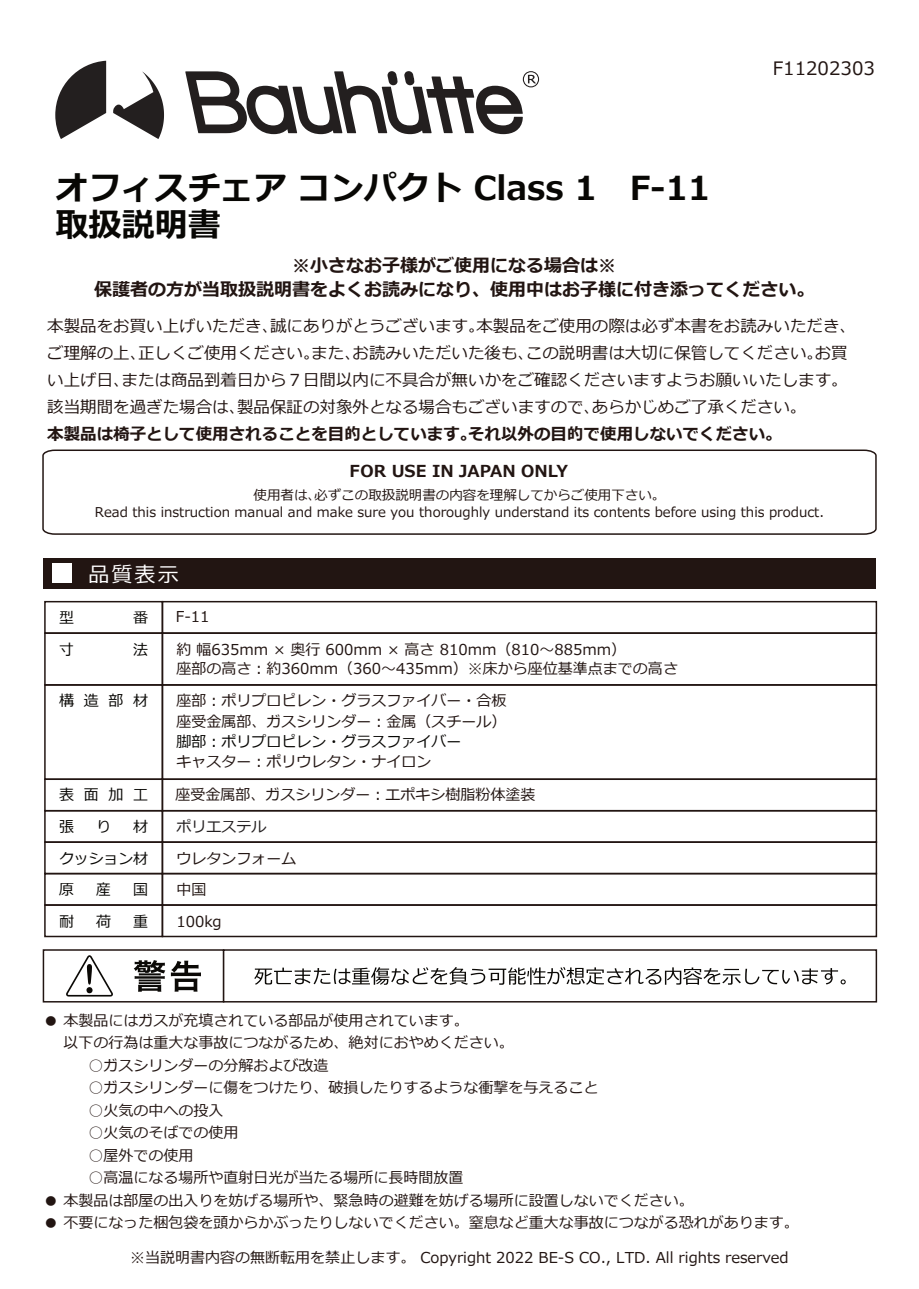
<style>
.page{position:relative;width:919px;height:1289px;background:#fff}
.page>*{position:absolute;margin:0;border:0;box-sizing:border-box;transform-origin:0 0}
.t1{font:700 33px/37.2px "Meiryo";color:#080704}
.t2{font:21px "Meiryo";color:#fff}
.t3{font:18.45px "Meiryo";color:#221512}
.t4{font:700 18px/24px "Meiryo";color:#221512;text-align:center}
.t5{font:16.5px/27px "Meiryo";color:#221512}
.t6{font:700 16.5px "Meiryo";color:#221512}
.t7{font:15px/31.5px "Meiryo";color:#221512}
.t8{font:15px/32.1px "Meiryo";color:#080704}
.t9{font:15px "Meiryo";color:#231f20}
.t10{font:13.5px/16.8px "Meiryo";color:#221512;text-align:center}
</style>
<div class="page">
<svg style="left:55px;top:61px;width:51px;height:78px"></svg>
<svg style="left:113px;top:71px;width:51px;height:68px"></svg>
<svg style="left:185px;top:71px;width:354px;height:63px"></svg>
<svg style="left:42px;top:449px;width:835px;height:86px"></svg>
<div style="left:43px;top:558px;width:833px;height:31px;background:#221512"></div>
<div style="left:53px;top:563px;width:19px;height:20px;background:#fff"></div>
<div style="left:44px;top:601px;width:119px;height:33px;border:2px solid #221512"></div>
<div style="left:44px;top:632px;width:119px;height:53px;border:2px solid #221512"></div>
<div style="left:162px;top:601px;width:715px;height:33px;border:2px solid #221512"></div>
<div style="left:162px;top:632px;width:715px;height:53px;border:2px solid #221512"></div>
<div style="left:44px;top:684px;width:119px;height:96px;border:2px solid #221512"></div>
<div style="left:44px;top:778px;width:119px;height:33px;border:2px solid #221512"></div>
<div style="left:44px;top:810px;width:119px;height:33px;border:2px solid #221512"></div>
<div style="left:44px;top:904px;width:119px;height:33px;border:2px solid #221512"></div>
<div style="left:44px;top:841px;width:119px;height:33px;border:2px solid #221512"></div>
<div style="left:162px;top:684px;width:715px;height:96px;border:2px solid #221512"></div>
<div style="left:162px;top:778px;width:715px;height:33px;border:2px solid #221512"></div>
<div style="left:162px;top:810px;width:715px;height:33px;border:2px solid #221512"></div>
<div style="left:162px;top:904px;width:715px;height:33px;border:2px solid #221512"></div>
<div style="left:162px;top:841px;width:715px;height:33px;border:2px solid #221512"></div>
<div style="left:43px;top:949px;width:181px;height:53px;background:#fff;border:2px solid #221512"></div>
<div style="left:223px;top:949px;width:654px;height:53px;background:#fff;border:2px solid #221512"></div>
<svg style="left:66px;top:955px;width:47px;height:41px"></svg>
<svg style="left:134px;top:960px;width:31px;height:31px"></svg>
<svg style="left:171px;top:960px;width:30px;height:31px"></svg>
<svg style="left:254px;top:967px;width:591px;height:17px"></svg>
<h1 class="t1" style="left:56px;top:168px;width:656px">オフィスチェアコンパクト Class 1 F-11取扱説明書</h1>
<p class="t3" style="left:772px;top:58px;width:104px">F11202303</p>
<p class="t4" style="left:94px;top:253px;width:722px">※⼩さなお⼦様がご使⽤になる場合は※<br>保護者の⽅が当取扱説明書をよくお読みになり、使⽤中はお⼦様に付き添ってください。</p>
<p class="t5" style="left:47px;top:312px;width:810px">本製品をお買い上げいただき、誠にありがとうございます。本製品をご使⽤の際は必ず本書をお読みいただき、ご理解の上、正しくご使⽤ください。また、お読みいただいた後も、この説明書は⼤切に保管してください。お買い上げ⽇、または商品到着⽇から７⽇間以内に不具合が無いかをご確認くださいますようお願いいたします。該当期間を過ぎた場合は、製品保証の対象外となる場合もございますので、あらかじめご了承ください。</p>
<p class="t6" style="left:47px;top:425px;width:736px">本製品は椅⼦として使⽤されることを⽬的としています。それ以外の⽬的で使⽤しないでください。</p>
<p class="t6" style="left:349px;top:463px;width:220px">FOR USE IN JAPAN ONLY</p>
<p class="t10" style="left:95px;top:486px;width:731px">使⽤者は、必ずこの取扱説明書の内容を理解してからご使⽤下さい。<br>Read this instruction manual and make sure you thoroughly understand its contents before using this product.</p>
<h2 class="t2" style="left:88px;top:563px;width:92px">品質表⽰</h2>
<p class="t7" style="left:176px;top:601px;width:35px">F-11</p>
<p class="t8" style="left:59px;top:601px;width:16px">型</p>
<p class="t8" style="left:133px;top:601px;width:16px">番</p>
<p class="t8" style="left:59px;top:633px;width:16px">⼨</p>
<p class="t8" style="left:133px;top:633px;width:16px">法</p>
<p class="t8" style="left:59px;top:684px;width:91px">構造部材</p>
<p class="t7" style="left:176px;top:633px;width:451px">約幅635mm × 奥⾏ 600mm × ⾼さ 810mm（810〜885mm）</p>
<p class="t7" style="left:176px;top:685px;width:332px">座部︓ポリプロピレン・グラスファイバー・合板</p>
<p class="t7" style="left:176px;top:653px;width:503px">座部の⾼さ︓約360mm（360〜435mm）※床から座位基準点までの⾼さ</p>
<p class="t7" style="left:176px;top:705px;width:332px">座受⾦属部、ガスシリンダー︓⾦属（スチール）</p>
<p class="t8" style="left:59px;top:778px;width:91px">表⾯加⼯張</p>
<p class="t8" style="left:96px;top:810px;width:16px">り</p>
<p class="t8" style="left:133px;top:810px;width:16px">材</p>
<p class="t8" style="left:59px;top:842px;width:91px">クッション材</p>
<p class="t8" style="left:59px;top:873px;width:16px">原</p>
<p class="t8" style="left:96px;top:873px;width:16px">産</p>
<p class="t8" style="left:133px;top:873px;width:16px">国</p>
<p class="t8" style="left:59px;top:904px;width:16px">耐</p>
<p class="t8" style="left:96px;top:904px;width:16px">荷</p>
<p class="t8" style="left:133px;top:904px;width:16px">重</p>
<p class="t8" style="left:176px;top:725px;width:287px">脚部︓ポリプロピレン・グラスファイバー</p>
<p class="t7" style="left:176px;top:746px;width:257px">キャスター︓ポリウレタン・ナイロン</p>
<p class="t7" style="left:175px;top:779px;width:362px">座受⾦属部、ガスシリンダー︓エポキシ樹脂粉体塗装</p>
<p class="t9" style="left:176px;top:819px;width:92px">ポリエステル</p>
<p class="t7" style="left:176px;top:842px;width:122px">ウレタンフォーム中国<br>100kg</p>
<p class="t7" style="left:64px;top:1008px;width:452px;line-height:22.5px;text-indent:-20px">● 本製品にはガスが充填されている部品が使⽤されています。<br>以下の⾏為は重⼤な事故につながるため、絶対におやめください。</p>
<p class="t7" style="left:88px;top:1049px;width:242px">○ガスシリンダーの分解および改造</p>
<p class="t7" style="left:88px;top:1071px;width:512px">○ガスシリンダーに傷をつけたり、破損したりするような衝撃を与えること</p>
<p class="t7" style="left:88px;top:1094px;width:137px">○⽕気の中への投⼊</p>
<p class="t7" style="left:88px;top:1116px;width:152px">○⽕気のそばでの使⽤</p>
<p class="t7" style="left:88px;top:1139px;width:107px">○屋外での使⽤</p>
<p class="t7" style="left:88px;top:1161px;width:377px">○⾼温になる場所や直射⽇光が当たる場所に⻑時間放置</p>
<p class="t7" style="left:43px;top:1184px;width:652px">● 本製品は部屋の出⼊りを妨げる場所や、緊急時の避難を妨げる場所に設置しないでください。</p>
<p class="t7" style="left:43px;top:1206px;width:757px">● 不要になった梱包袋を頭からかぶったりしないでください。窒息など重⼤な事故につながる恐れがあります。</p>
<p class="t7" style="left:130px;top:1241px;width:660px">※当説明書内容の無断転⽤を禁⽌します。 Copyright 2022 BE-S CO., LTD. All rights reserved</p>
</div>
